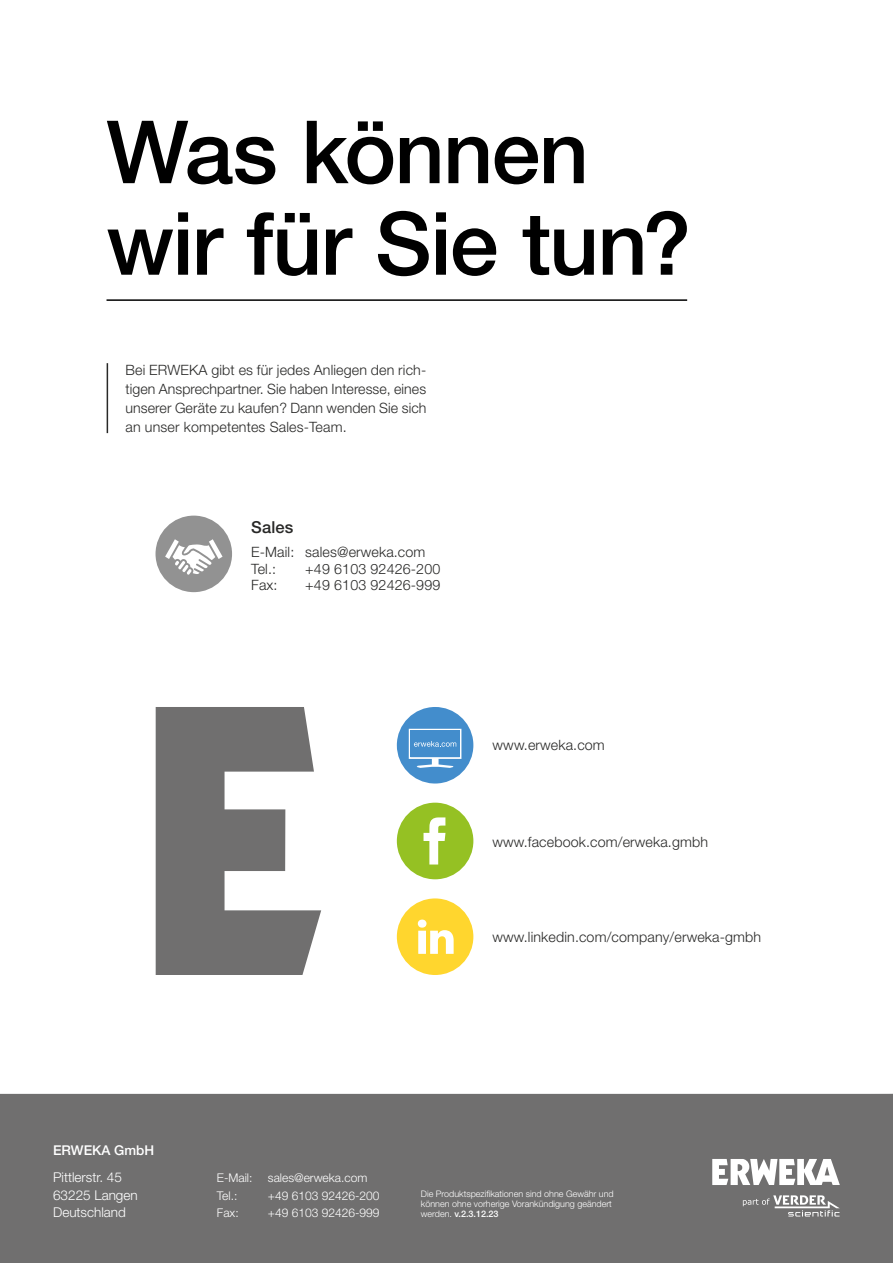
<style>
.page{position:relative;width:893px;height:1263px;background:#fff}
.page>*{position:absolute;margin:0;border:0;box-sizing:border-box;transform-origin:0 0}
.t1{font:500 87.3px/91.5px "Helvetica Neue LT Std";letter-spacing:-.02em;color:#000}
.t2{font:500 16.5px "Helvetica Neue LT Std";letter-spacing:.01em;color:#282827}
.t3{font:300 14.25px/19.2px "Helvetica Neue LT Std";letter-spacing:.01em;color:#282827;text-align:justify}
.t4{font:300 13.5px/17.2px "Helvetica Neue LT Std";color:#fff}
.t5{font:500 13.5px "Helvetica Neue LT Std";color:#fff}
.t6{font:300 12px "Helvetica Neue LT Std";color:#fff}
.t7{font:300 9px/9.8px "Helvetica Neue LT Std";color:#fff}
.s1{font-weight:500}
</style>
<div class="page">
<svg style="left:0;top:933px;width:893px;height:330px;fill:#706f6f"></svg>
<svg style="left:712px;top:1159px;width:128px;height:26px"></svg>
<svg style="left:743px;top:1195px;width:97px;height:21px;background:#949494"></svg>
<svg style="left:156px;top:707px;width:165px;height:268px"></svg>
<hr style="left:107px;top:363px;width:1px;height:70px;background:#282827">
<div style="left:156px;top:516px;width:76px;height:76px;background:#929292;border-radius:50%"></div>
<svg style="left:165px;top:539px;width:58px;height:36px"></svg>
<svg style="left:397px;top:707px;width:76px;height:76px"></svg>
<div style="left:397px;top:803px;width:76px;height:76px;background:#95c123;border-radius:50%"></div>
<svg style="left:423px;top:817px;width:22px;height:47px"></svg>
<div style="left:397px;top:898px;width:76px;height:77px;background:#ffd62e;border-radius:50%"></div>
<svg style="left:418px;top:919px;width:36px;height:35px"></svg>
<hr style="left:107px;top:299px;width:580px;height:2px;background:#000">
<h1 class="t1" style="left:106px;top:105px;width:586px">Was können wir für Sie tun?</h1>
<p class="t3" style="left:126px;top:360px;width:302px">Bei ERWEKA gibt es für jedes Anliegen den rich&shy;tigen Ansprechpartner. Sie haben Interesse, eines unserer Geräte zu kaufen? Dann wenden Sie sich an unser kompetentes Sales-Team.</p>
<p class="t2" style="left:251px;top:517px;width:44px">Sales</p>
<p class="t3" style="left:251px;top:543px;width:176px;line-height:16.5px">E-Mail: sales@erweka.com<br>Tel.:</p>
<p class="t3" style="left:305px;top:558px;width:137px">+49 6103 92426-200</p>
<p class="t3" style="left:251px;top:575px;width:28px">Fax:</p>
<p class="t3" style="left:305px;top:575px;width:137px">+49 6103 92426-999</p>
<p class="t3" style="left:493px;top:735px;width:114px">www.erweka.com</p>
<p class="t3" style="left:492px;top:832px;width:217px">www.facebook.com/erweka.gmbh</p>
<p class="t3" style="left:492px;top:927px;width:270px">www.linkedin.com/company/erweka-gmbh</p>
<p class="t5" style="left:53px;top:1142px;width:103px">ERWEKA GmbH</p>
<p class="t4" style="left:53px;top:1168px;width:86px">Pittlerstr. 45<br>63225 Langen<br>Deutschland</p>
<p class="t6" style="left:217px;top:1171px;width:37px">E-Mail:</p>
<p class="t6" style="left:268px;top:1171px;width:101px">sales@erweka.com</p>
<p class="t6" style="left:217px;top:1188px;width:22px">Tel.:</p>
<p class="t6" style="left:268px;top:1188px;width:113px">+49 6103 92426-200</p>
<p class="t6" style="left:217px;top:1205px;width:23px">Fax:</p>
<p class="t6" style="left:268px;top:1205px;width:113px">+49 6103 92426-999</p>
<p class="t7" style="left:421px;top:1189px;width:194px">Die Produktspezifikationen sind ohne Gewähr und können ohne vorherige Vorankündigung geändert werden. <span class="s1">v.2.3.12.23</span></p>
</div>
